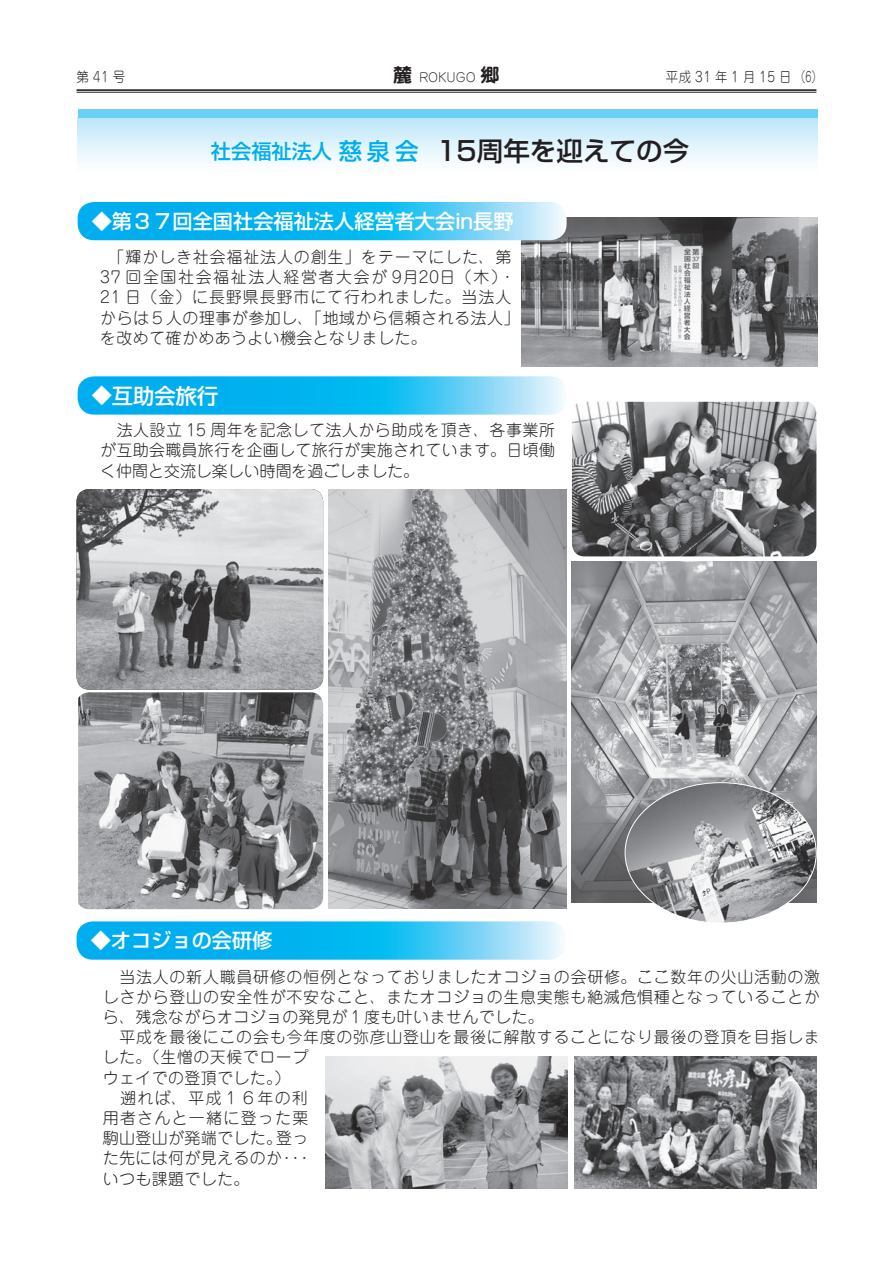
<style>
.page{position:relative;width:893px;height:1263px;background:#fff}
.page>*{position:absolute;margin:0;border:0;box-sizing:border-box;transform-origin:0 0}
.t1{font:500 26.55px "Shin Go Pro";color:#231f20}
.t2{font:500 23.4px "Shin Go Pro";color:#00aeef}
.t3{font:500 21.3px "Shin Go Pro";color:#fff}
.t4{font:500 20.25px "Shin Go Pro";color:#fff}
.t5{font:500 20.25px "Shin Go Pro";color:#00aeef}
.t6{font:700 19.2px "Jun 501 Pro";color:#231f20}
.t7{font:300 15.9px/20.2px "Jun 101 Pro";letter-spacing:.045em;color:#231f20}
.t8{font:300 15.9px/20.2px "Jun 101 Pro";letter-spacing:.025em;color:#231f20}
.t9{font:300 15.9px "Jun 101 Pro";letter-spacing:.085em;color:#231f20}
.t10{font:300 15.9px "Jun 101 Pro";letter-spacing:.08em;color:#231f20}
.t11{font:300 13.8px "Jun 101 Pro";letter-spacing:.05em;color:#231f20;scale:.9 1}
.t12{font:300 12.15px "Jun 101 Pro";color:#231f20}
.s1{font-size:20.25px}
</style>
<div class="page">
<hr style="left:77px;top:89px;width:739px;height:2px;background:#231f20">
<hr style="left:77px;top:92px;width:739px;height:1px;background:#231f20">
<img style="left:522px;top:218px;width:295px;height:149px">
<svg style="left:78px;top:202px;width:489px;height:38px;background:#2ebff1"></svg>
<div style="left:78px;top:117px;width:739px;height:57px;background:linear-gradient(to bottom,#bce6fa,#fff)"></div>
<div style="left:78px;top:109px;width:739px;height:8px;background:#6bcff6"></div>
<svg style="left:78px;top:376px;width:485px;height:39px;background:#30c0f2"></svg>
<img style="left:572px;top:561px;width:244px;height:342px">
<img style="left:328px;top:489px;width:239px;height:420px">
<img style="left:572px;top:402px;width:244px;height:154px">
<img style="left:77px;top:489px;width:246px;height:201px">
<img style="left:78px;top:692px;width:245px;height:217px">
<img style="left:574px;top:1056px;width:242px;height:132px">
<img style="left:325px;top:1056px;width:243px;height:132px">
<svg style="left:77px;top:921px;width:485px;height:39px;background:#30c0f2"></svg>
<img style="left:625px;top:783px;width:191px;height:138px">
<p class="t11" style="left:77px;top:66px;width:56px">第41 号</p>
<p class="t6" style="left:393px;top:59px;width:21px">麓</p>
<p class="t6" style="left:481px;top:59px;width:21px">郷</p>
<p class="t12" style="left:419px;top:67px;width:58px">ROKUGO</p>
<p class="t11" style="left:666px;top:66px;width:174px">平成 31 年 1 月 15 日 ) (6</p>
<h2 class="t2" style="left:339px;top:132px;width:81px">慈泉会</h2>
<p class="t5" style="left:211px;top:135px;width:123px">社会福祉法人</p>
<h1 class="t1" style="left:436px;top:129px;width:254px">15周年を迎えての今</h1>
<p class="t4" style="left:92px;top:205px;width:423px">◆第３７回全国社会福祉法人経営者大会in長野</p>
<p class="t7" style="left:100px;top:245px;width:421px">　「輝かしき社会福祉法人の創生」をテーマにした、第<br>37 回全国社会福祉法人経営者大会が 9月20日（木 ・(<br>21 日（金）に長野県長野市にて行われました。当法人からは５人の理事が参加し、「地域から信頼される法人「を改めて確かめあうよい機会となりました。</p>
<h3 class="t3" style="left:92px;top:378px;width:128px"><span class="s1">◆</span>互助会旅行</h3>
<p class="t7" style="left:100px;top:418px;width:456px;text-align:justify">　法人設立 15 周年を記念して法人から助成を頂き、各事業所が互助会職員旅行を企画して旅行が実施されています。日頃働く仲間と交流し楽しい時間を過ごしました。</p>
<p class="t4" style="left:91px;top:924px;width:183px">◆オコジョの会研修</p>
<p class="t7" style="left:103px;top:964px;width:719px">　当法人の新人職員研修の恒例となっておりましたオコジョの会研修。ここ数年の火山活動の激</p>
<p class="t7" style="left:103px;top:985px;width:719px">しさから登山の安全性が不安なこと、またオコジョの生息実態も絶滅危惧種となっていることか</p>
<p class="t8" style="left:103px;top:1005px;width:442px">ら、残念ながらオコジョの発見が１度も叶いませんでした。</p>
<p class="t7" style="left:103px;top:1025px;width:719px">　平成を最後にこの会も今年度の弥彦山登山を最後に解散することになり最後の登頂を目指しま</p>
<p class="t7" style="left:103px;top:1045px;width:207px">した。（生憎の天候でロープ</p>
<p class="t8" style="left:103px;top:1065px;width:189px">ウェイでの登頂でした (。</p>
<p class="t9" style="left:103px;top:1085px;width:207px">　遡れば、平成１６年の利</p>
<p class="t10" style="left:103px;top:1105px;width:207px">用者さんと一緒に登った栗</p>
<p class="t7" style="left:276px;top:1126px;width:34px">登っ</p>
<p class="t8" style="left:279px;top:1126px;width:35px;text-indent:-176px">駒山登山が発端でした。<br>・・・</p>
<p class="t8" style="left:103px;top:1146px;width:181px">た先には何が見えるのかいつも課題でした。</p>
</div>
